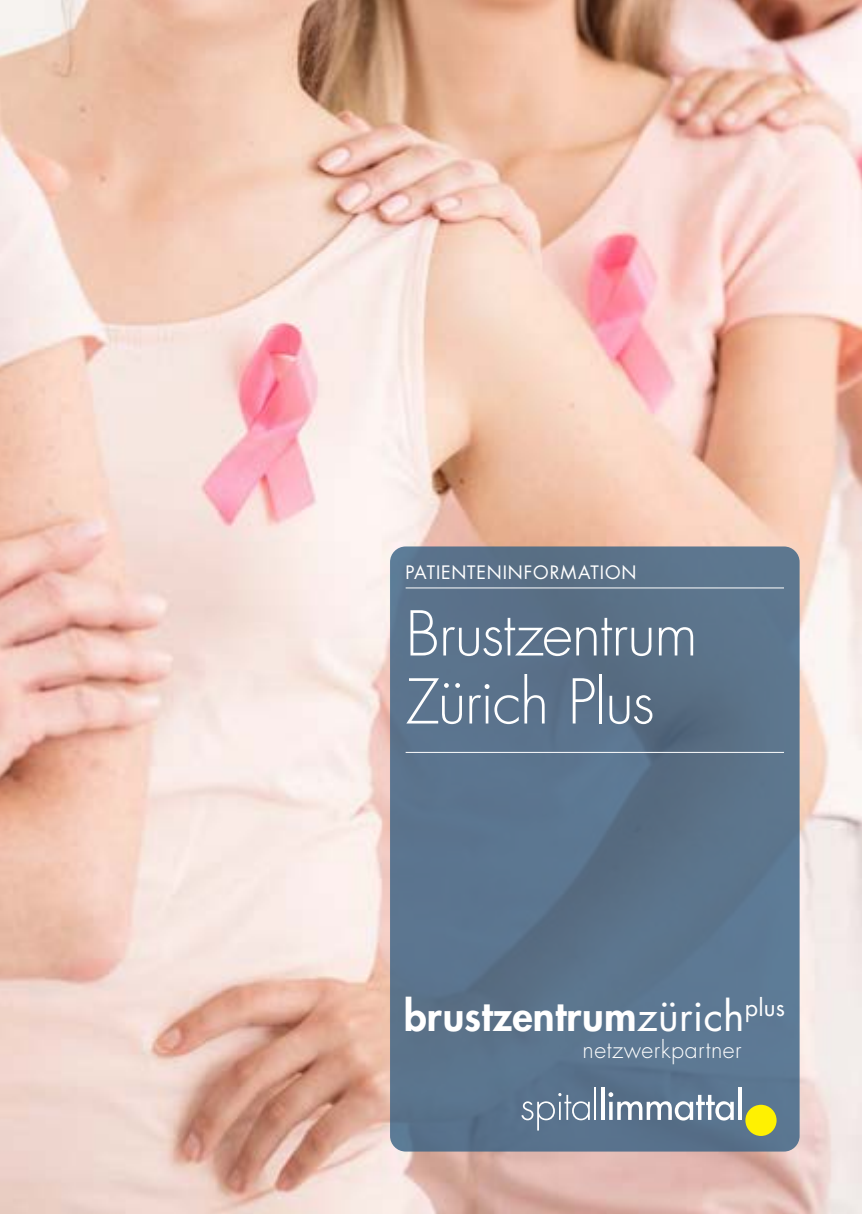
<style>
.page{position:relative;width:862px;height:1214px;background:#fff}
.page>*{position:absolute;margin:0;border:0;box-sizing:border-box;transform-origin:0 0}
.t1{font:300 60px/68px "Futura Std";letter-spacing:-.025em;color:#fff}
.t2{font:800 40.4px "Futura Std";letter-spacing:.005em;color:#fff}
.t3{font:300 23.2px "Futura Std";letter-spacing:.025em;color:#fff}
.t4{font:18px "Futura Std";letter-spacing:.045em;color:#fff}
.s1{font-weight:400}
</style>
<div class="page">
<img style="left:0;top:0;width:862px;height:1213px">
<div style="left:390px;top:546px;width:409px;height:605px;background:#5b748d;border-radius:16px"></div>
<hr style="left:406px;top:587px;width:378px;height:1px;background:#fff">
<hr style="left:406px;top:751px;width:378px;height:1px;background:#fff">
<svg style="left:521px;top:1093px;width:69px;height:37px"></svg>
<hr style="left:594px;top:1087px;width:2px;height:32px;background:#fff">
<hr style="left:601px;top:1087px;width:3px;height:32px;background:#fff">
<svg style="left:608px;top:1092px;width:126px;height:28px"></svg>
<hr style="left:738px;top:1087px;width:3px;height:32px;background:#fff">
<div style="left:745px;top:1104px;width:31px;height:31px;background:#fff101;border-radius:50%"></div>
<p class="t4" style="left:406px;top:560px;width:232px">PATIENTENINFORMATION</p>
<p class="t1" style="left:406px;top:601px;width:294px">Brustzentrum<br>Zürich Plus</p>
<p class="t2" style="left:404px;top:989px;width:383px">brustzentrum<span class="s1">zürich</span><sup>plus</sup></p>
<p class="t3" style="left:582px;top:1034px;width:161px">netzwerkpartner</p>
</div>
